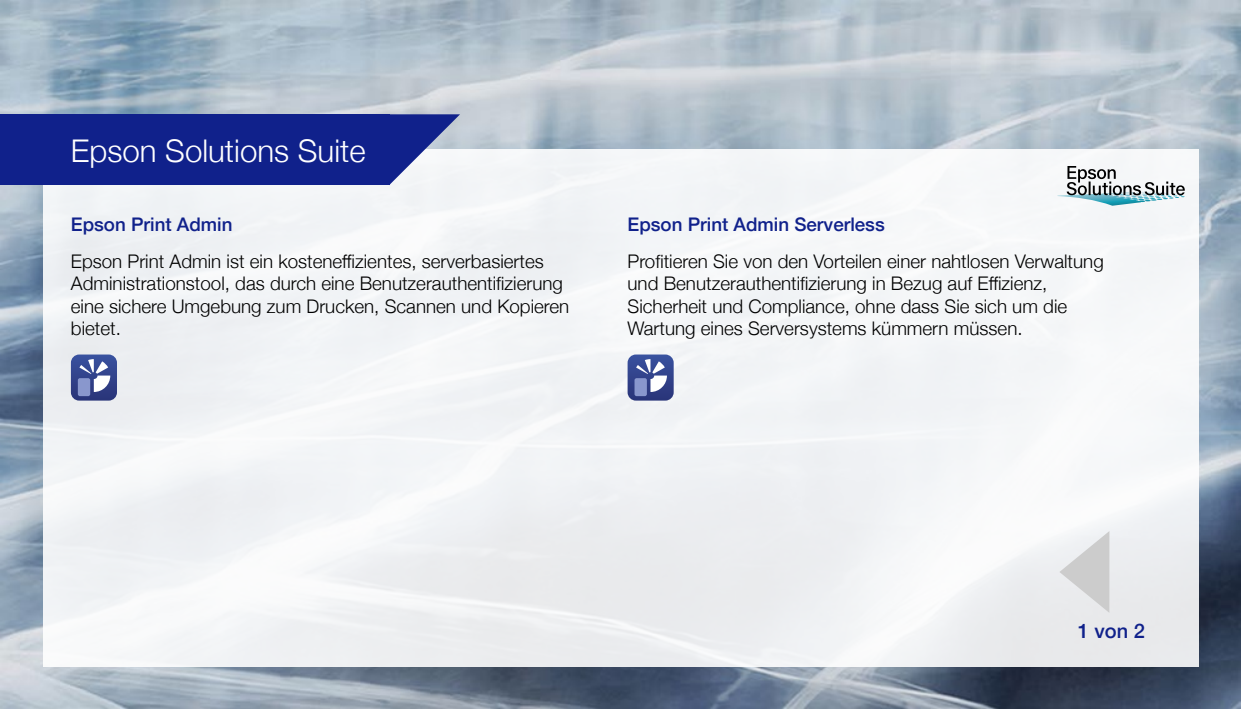
<style>
.page{position:relative;width:1241px;height:709px;background:#fff}
.page>*{position:absolute;margin:0;border:0;box-sizing:border-box;transform-origin:0 0}
.t1{font:300 31.25px "Helvetica Neue";color:#fff}
.t2{font:500 20px "Helvetica Neue";color:#10218b}
.t3{font:300 18.75px/22.5px "Helvetica Neue";color:#000}
.t4{font:500 18.75px "Helvetica Neue";color:#10218b}
</style>
<div class="page">
<img style="left:0;top:0;width:1240px;height:709px">
<div style="left:43px;top:149px;width:1155px;height:517px;background:#f2f4f6"></div>
<svg style="left:627px;top:354px;width:46px;height:46px"></svg>
<svg style="left:71px;top:354px;width:46px;height:46px"></svg>
<svg style="left:1059px;top:531px;width:50px;height:82px"></svg>
<div style="left:0;top:114px;width:389px;height:71px;background:#10218b"></div>
<svg style="left:389px;top:114px;width:71px;height:71px"></svg>
<svg style="left:1057px;top:166px;width:127px;height:40px"></svg>
<h1 class="t1" style="left:71px;top:126px;width:296px">Epson Solutions Suite</h1>
<p class="t4" style="left:71px;top:209px;width:163px">Epson Print Admin</p>
<p class="t3" style="left:71px;top:248px;width:500px">Epson Print Admin ist ein kosteneffizientes, serverbasiertes Administrationstool, das durch eine Benutzerauthentifizierung eine sichere Umgebung zum Drucken, Scannen und Kopieren bietet.</p>
<p class="t4" style="left:627px;top:209px;width:259px">Epson Print Admin Serverless</p>
<p class="t3" style="left:627px;top:248px;width:477px">Profitieren Sie von den Vorteilen einer nahtlosen Verwaltung und Benutzerauthentifizierung in Bezug auf Effizienz, Sicherheit und Compliance, ohne dass Sie sich um die Wartung eines Serversystems kümmern müssen.</p>
<p class="t2" style="left:1077px;top:614px;width:69px">1 von 2</p>
</div>
